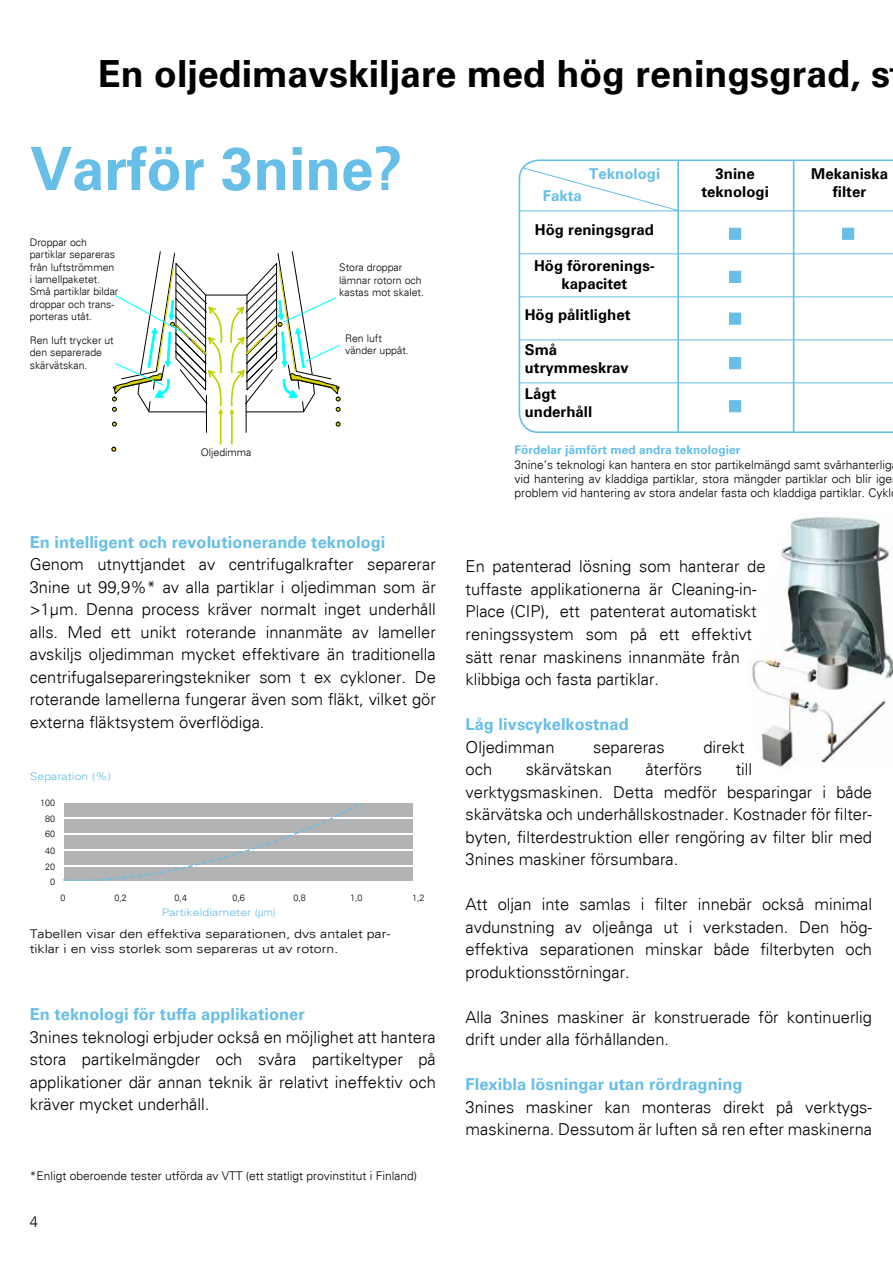
<style>
.page{position:relative;width:893px;height:1263px;background:#fff}
.page>*{position:absolute;margin:0;border:0;box-sizing:border-box;transform-origin:0 0}
.t1{font:700 60px "Univers";color:#67bee7}
.t2{font:700 37.5px "Univers";color:#000}
.t3{font:300 16.5px/22.5px "Univers";color:#000}
.t4{font:700 16.5px "Univers";color:#67bee7}
.t5{font:700 15px/18px "Univers";color:#000;text-align:center}
.t6{font:700 15px "Univers";color:#67bee7}
.t7{font:300 15px "Univers";color:#000}
.t8{font:300 12px/14.4px "Univers";color:#000;text-align:justify}
.t9{font:300 12px/14.4px "Univers";color:#000;scale:1.18 1}
.t10{font:700 12px "Univers";color:#67bee7}
.t11{font:300 10.5px/12.5px "Univers";color:#000}
.t12{font:300 10.5px "Univers";color:#67bee7;scale:1.18 1}
.t13{font:300 9px/15.8px "Univers";color:#000;text-align:center}
</style>
<div class="page">
<img style="left:749px;top:516px;width:144px;height:253px">
<svg style="left:519px;top:159px;width:374px;height:274px"></svg>
<hr style="left:519px;top:210px;width:374px;height:1px;background:#67bee7">
<hr style="left:519px;top:253px;width:374px;height:1px;background:#67bee7">
<hr style="left:519px;top:296px;width:374px;height:1px;background:#67bee7">
<hr style="left:519px;top:339px;width:374px;height:1px;background:#67bee7">
<hr style="left:519px;top:382px;width:374px;height:1px;background:#67bee7">
<hr style="left:677px;top:160px;width:2px;height:272px;background:#67bee7">
<hr style="left:793px;top:160px;width:1px;height:272px;background:#67bee7">
<svg style="left:522px;top:167px;width:156px;height:44px"></svg>
<div style="left:840px;top:226px;width:16px;height:15px;background:#67bee7;border:2px solid #fff"></div>
<div style="left:727px;top:226px;width:16px;height:15px;background:#67bee7;border:2px solid #fff"></div>
<div style="left:727px;top:269px;width:16px;height:16px;background:#67bee7;border:2px solid #fff"></div>
<div style="left:727px;top:311px;width:16px;height:15px;background:#67bee7;border:2px solid #fff"></div>
<div style="left:727px;top:355px;width:16px;height:16px;background:#67bee7;border:2px solid #fff"></div>
<div style="left:727px;top:398px;width:16px;height:16px;background:#67bee7;border:2px solid #fff"></div>
<div style="left:64px;top:804px;width:349px;height:13px;background:#b1b3b4"></div>
<div style="left:64px;top:820px;width:349px;height:13px;background:#b1b3b4"></div>
<div style="left:64px;top:836px;width:349px;height:13px;background:#b1b3b4"></div>
<div style="left:64px;top:852px;width:349px;height:13px;background:#b1b3b4"></div>
<div style="left:64px;top:868px;width:349px;height:13px;background:#b1b3b4"></div>
<svg style="left:63px;top:803px;width:298px;height:79px"></svg>
<hr style="left:206px;top:295px;width:41px;height:1px;background:#000">
<svg style="left:229px;top:252px;width:112px;height:192px"></svg>
<svg style="left:112px;top:251px;width:111px;height:200px"></svg>
<h2 class="t2" style="left:98px;top:51px;width:793px">En oljedimavskiljare med hög reningsgrad, s</h2>
<h1 class="t1" style="left:30px;top:133px;width:374px">Varför 3nine?</h1>
<p class="t11" style="left:30px;top:236px;width:90px">Droppar och partiklar separeras från luftströmmen i lamellpaketet.<br>Små partiklar bildar droppar och trans&shy;porteras utåt.</p>
<p class="t11" style="left:30px;top:334px;width:86px">Ren luft trycker ut den separerade skärvätskan.</p>
<p class="t11" style="left:201px;top:446px;width:52px">Oljedimma</p>
<p class="t11" style="left:339px;top:261px;width:86px">Stora droppar lämnar rotorn och kastas mot skalet.</p>
<p class="t11" style="left:345px;top:332px;width:65px">Ren luft vänder uppåt.</p>
<p class="t4" style="left:30px;top:532px;width:357px">En intelligent och revolutionerande teknologi</p>
<p class="t3" style="left:30px;top:553px;width:408px;text-align:justify">Genom utnyttjandet av centrifugalkrafter separerar 3nine ut 99,9%* av alla partiklar i oljedimman som är &gt;1µm. Denna process kräver normalt inget underhåll alls. Med ett unikt roterande innanmäte av lameller avskiljs oljedimman mycket effektivare än traditionella centrifugalsepareringstekniker som t ex cykloner. De roterande lamellerna fungerar även som fläkt, vilket gör externa fläktsystem överflödiga.</p>
<p class="t12" style="left:30px;top:770px;width:70px">Separation (%)</p>
<p class="t13" style="left:40px;top:795px;width:17px">100<br>80<br>60</p>
<p class="t13" style="left:45px;top:843px;width:12px">40<br>20<br>0</p>
<p class="t13" style="left:61px;top:890px;width:7px">0</p>
<p class="t13" style="left:114px;top:890px;width:14px">0,2</p>
<p class="t13" style="left:175px;top:890px;width:14px">0,4</p>
<p class="t13" style="left:293px;top:890px;width:14px">0,8</p>
<p class="t13" style="left:350px;top:890px;width:14px">1,0</p>
<p class="t13" style="left:412px;top:890px;width:14px">1,2</p>
<p class="t13" style="left:232px;top:890px;width:14px">0,6</p>
<p class="t12" style="left:162px;top:906px;width:98px">Partikeldiameter (µm)</p>
<p class="t9" style="left:30px;top:927px;width:307px">Tabellen visar den effektiva separationen, dvs antalet par&shy;tiklar i en viss storlek som separeras ut av rotorn.</p>
<p class="t4" style="left:30px;top:1005px;width:277px">En teknologi för tuffa applikationer</p>
<p class="t3" style="left:30px;top:1026px;width:408px;text-align:justify">3nines teknologi erbjuder också en möjlighet att hantera stora partikelmängder och svåra partikeltyper på applikationer där annan teknik är relativt ineffektiv och kräver mycket underhåll.</p>
<p class="t8" style="left:30px;top:1168px;width:389px">*Enligt oberoende tester utförda av VTT (ett statligt provinstitut i Finland)</p>
<p class="t7" style="left:30px;top:1213px;width:10px">4</p>
<p class="t6" style="left:543px;top:187px;width:41px">Fakta</p>
<p class="t6" style="left:589px;top:165px;width:72px">Teknologi</p>
<p class="t5" style="left:535px;top:221px;width:121px">Hög reningsgrad</p>
<p class="t5" style="left:534px;top:257px;width:122px">Hög förorenings&shy;kapacitet</p>
<p class="t5" style="left:525px;top:307px;width:107px">Hög pålitlighet</p>
<p class="t5" style="left:525px;top:341px;width:106px;text-align:left">Små utrymmeskrav</p>
<p class="t5" style="left:525px;top:385px;width:69px;text-align:left">Lågt underhåll</p>
<p class="t5" style="left:701px;top:166px;width:69px">3nine teknologi</p>
<p class="t5" style="left:811px;top:166px;width:78px">Mekaniska filter</p>
<p class="t10" style="left:514px;top:443px;width:228px">Fördelar jämfört med andra teknologier</p>
<p class="t8" style="left:514px;top:457px;width:379px">3nine’s teknologi kan hantera en stor partikelmängd samt svårhanterlig vid hantering av kladdiga partiklar, stora mängder partiklar och blir ige problem vid hantering av stora andelar fasta och kladdiga partiklar. Cykl</p>
<p class="t3" style="left:466px;top:555px;width:301px">En patenterad lösning som hanterar de tuffaste applikationerna är Cleaning-in-Place (CIP), ett patenterat automatiskt reningssystem som på ett effektivt sätt renar maskinens innanmäte från klibbiga och fasta partiklar.</p>
<p class="t4" style="left:466px;top:714px;width:165px">Låg livscykelkostnad</p>
<p class="t3" style="left:466px;top:735px;width:90px">Oljedimman</p>
<p class="t3" style="left:593px;top:735px;width:73px">separeras</p>
<p class="t3" style="left:703px;top:735px;width:43px">direkt</p>
<p class="t3" style="left:466px;top:758px;width:28px">och</p>
<p class="t3" style="left:526px;top:758px;width:88px">skärvätskan</p>
<p class="t3" style="left:645px;top:758px;width:58px">återförs</p>
<p class="t3" style="left:466px;top:758px;width:408px;text-indent:270px">till verktygsmaskinen. Detta medför besparingar i både skärvätska och underhållskostnader. Kostnader för filter&shy;byten, filterdestruktion eller rengöring av filter blir med 3nines maskiner försumbara.</p>
<p class="t3" style="left:466px;top:893px;width:408px;text-align:justify">Att oljan inte samlas i filter innebär också minimal avdunstning av oljeånga ut i verkstaden. Den hög&shy;effektiva separationen minskar både filterbyten och produktionsstörningar.</p>
<p class="t3" style="left:466px;top:1005px;width:408px">Alla 3nines maskiner är konstruerade för kontinuerlig drift under alla förhållanden.</p>
<p class="t4" style="left:466px;top:1074px;width:278px">Flexibla lösningar utan rördragning</p>
<p class="t3" style="left:466px;top:1095px;width:408px">3nines maskiner kan monteras direkt på verktygs&shy;maskinerna. Dessutom är luften så ren efter maskinerna</p>
</div>
